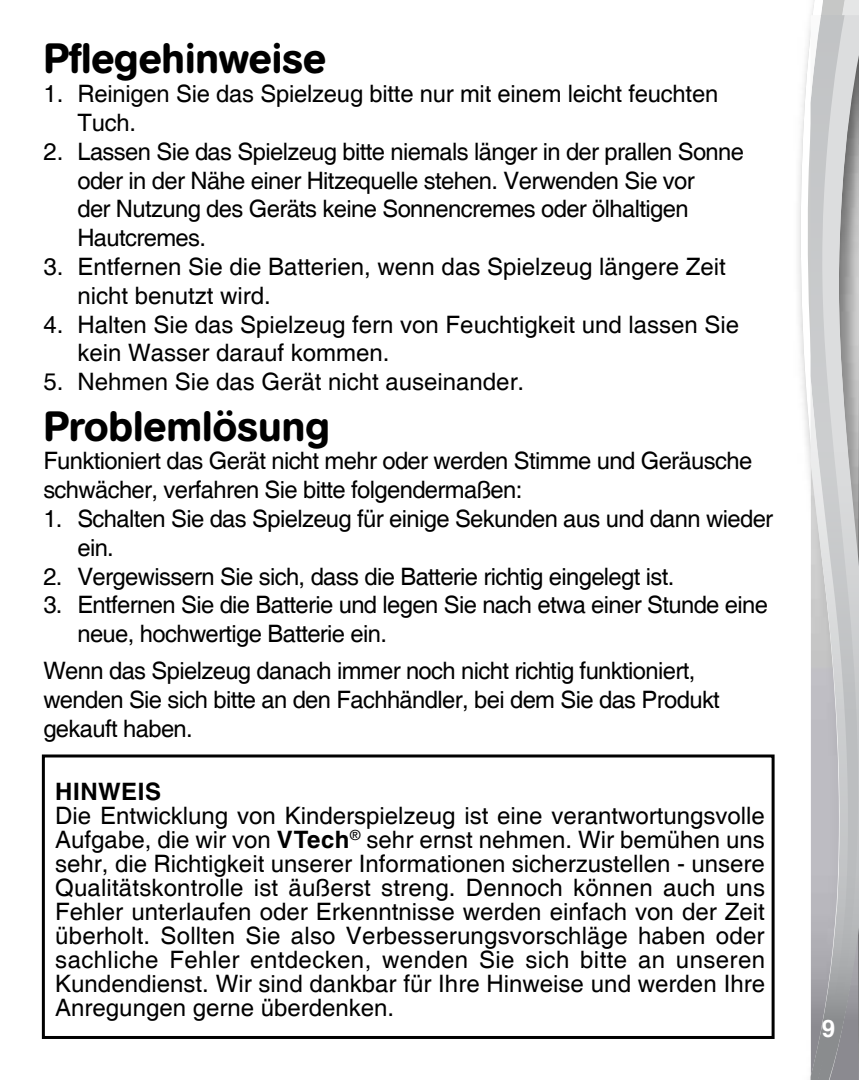
<style>
.page{position:relative;width:859px;height:1080px;background:#fff}
.page>*{position:absolute;margin:0;border:0;box-sizing:border-box;transform-origin:0 0}
.t1{font:500 42px "AG Book Rounded";color:#000}
.t2{font:24px/28.8px "Helvetica";letter-spacing:-.025em;color:#000}
.t3{font:24px/28.8px "Helvetica";color:#000}
.t4{font:700 24px "Helvetica";letter-spacing:.025em;color:#000}
.t5{font:700 24px "Helvetica";color:#fff}
.s1{font-weight:700}
</style>
<div class="page">
<svg style="left:800px;top:26px;width:10px;height:453px"></svg>
<img style="left:858px;top:15px;width:1px;height:1065px">
<img style="left:848px;top:15px;width:10px;height:1065px">
<img style="left:810px;top:15px;width:38px;height:1065px">
<div style="left:42px;top:754px;width:733px;height:285px;border:3px solid #000"></div>
<h1 class="t1" style="left:43px;top:34px;width:284px">Pflegehinweise</h1>
<p class="t2" style="left:77px;top:80px;width:642px;text-indent:-34px">1. Reinigen Sie das Spielzeug bitte nur mit einem leicht feuchten<br>Tuch.</p>
<p class="t2" style="left:77px;top:138px;width:668px;text-indent:-34px">2. Lassen Sie das Spielzeug bitte niemals länger in der prallen Sonne oder in der Nähe einer Hitzequelle stehen. Verwenden Sie vor<br>der Nutzung des Geräts keine Sonnencremes oder ölhaltigen Hautcremes.</p>
<p class="t3" style="left:77px;top:253px;width:650px;text-indent:-34px">3. Entfernen Sie die Batterien, wenn das Spielzeug längere Zeit nicht benutzt wird.</p>
<p class="t3" style="left:77px;top:311px;width:663px;text-indent:-34px">4. Halten Sie das Spielzeug fern von Feuchtigkeit und lassen Sie kein Wasser darauf kommen.</p>
<p class="t3" style="left:43px;top:368px;width:482px">5. Nehmen Sie das Gerät nicht auseinander.</p>
<h1 class="t1" style="left:43px;top:401px;width:288px">Problemlösung</h1>
<p class="t2" style="left:43px;top:447px;width:710px">Funktioniert das Gerät nicht mehr oder werden Stimme und Geräusche schwächer, verfahren Sie bitte folgendermaßen:</p>
<p class="t2" style="left:77px;top:505px;width:697px;text-indent:-34px">1. Schalten Sie das Spielzeug für einige Sekunden aus und dann wieder ein.</p>
<p class="t2" style="left:43px;top:563px;width:633px">2. Vergewissern Sie sich, dass die Batterie richtig eingelegt ist.</p>
<p class="t2" style="left:77px;top:591px;width:692px;text-indent:-34px">3. Entfernen Sie die Batterie und legen Sie nach etwa einer Stunde eine neue, hochwertige Batterie ein.</p>
<p class="t2" style="left:43px;top:658px;width:678px">Wenn das Spielzeug danach immer noch nicht richtig funktioniert, wenden Sie sich bitte an den Fachhändler, bei dem Sie das Produkt gekauft haben.</p>
<p class="t4" style="left:55px;top:777px;width:107px">HINWEIS</p>
<p class="t2" style="left:55px;top:805px;width:711px;line-height:24px;text-align:justify">Die Entwicklung von Kinderspielzeug ist eine verantwortungsvolle Aufgabe, die wir von <span class="s1">VTech</span><sup>®</sup> sehr ernst nehmen. Wir bemühen uns sehr, die Richtigkeit unserer Informationen sicherzustellen - unsere Qualitätskontrolle ist äußerst streng. Dennoch können auch uns Fehler unterlaufen oder Erkenntnisse werden einfach von der Zeit überholt. Sollten Sie also Verbesserungsvorschläge haben oder sachliche Fehler entdecken, wenden Sie sich bitte an unseren Kundendienst. Wir sind dankbar für Ihre Hinweise und werden Ihre Anregungen gerne überdenken.</p>
<p class="t5" style="left:822px;top:1014px;width:15px">9</p>
</div>
